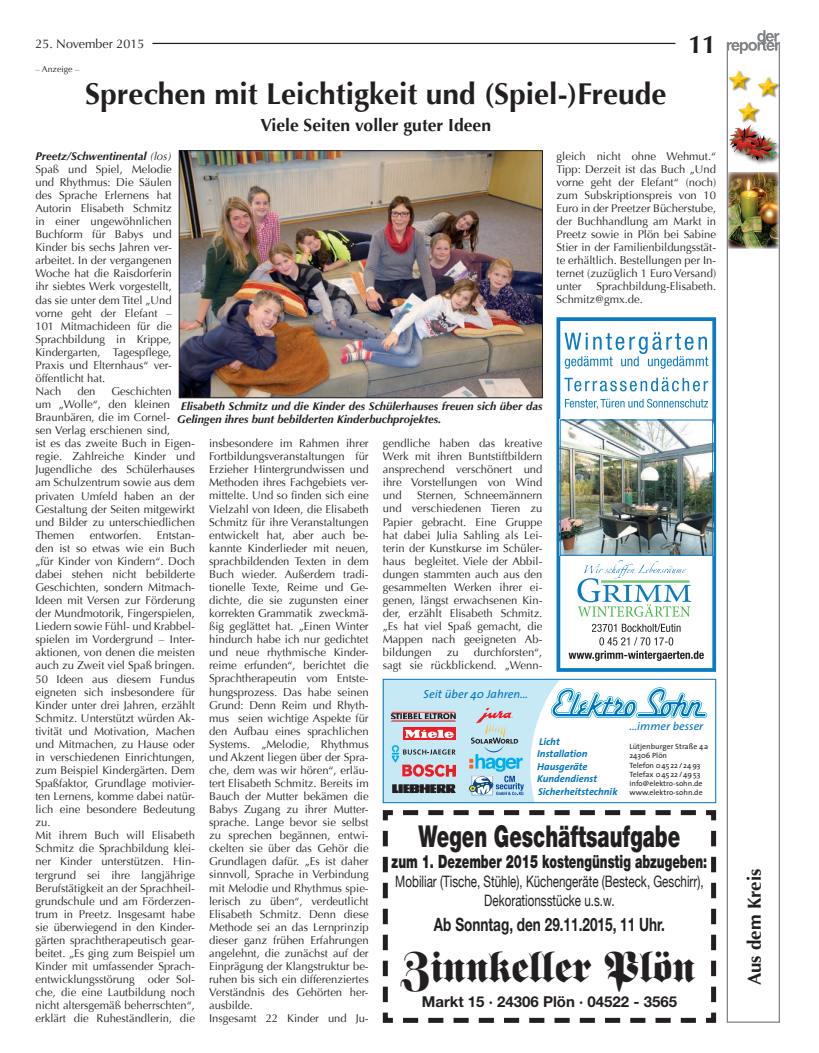
<style>
.page{position:relative;width:819px;height:1053px;background:#fff}
.page>*{position:absolute;margin:0;border:0;box-sizing:border-box;transform-origin:0 0}
.t1{font:42.5px "Fette Fraktur";color:#231f20}
.t2{font:900 30.12px "Helvetica Neue";color:#231f20;scale:.66 1}
.t3{font:700 30px "Optima";color:#231f20}
.t4{font:700 25px "Optima";color:#231f20}
.t5{font:700 18.75px "Optima";color:#231f20}
.t6{font:900 18.38px "Helvetica Neue";color:#231f20;scale:.66 1}
.t7{font:700 18.38px "Helvetica Neue";color:#231f20;scale:.74 1}
.t8{font:700 17.5px "Optima";color:#231f20}
.t9{font:15.75px/18.9px "Helvetica Neue";color:#231f20;text-align:center;scale:.74 1}
.t10{font:700 15px "Helvetica Neue";color:#231f20}
.t11{font:12.5px "Optima";color:#231f20}
.t12{font:italic 11.62px "The Sans";color:#0072bc}
.t13{font:italic 11.38px "The Sans";color:#0072bc}
.t14{font:11.25px/13px "Optima";color:#231f20}
.t15{font:italic 700 11.25px/13px "Optima";color:#231f20}
.t16{font:italic 700 10px/12.5px "The Sans";color:#0072bc}
.t17{font:8.75px "Optima";color:#231f20}
.t18{font:7.62px/9.1px "The Sans";color:#231f20}
.s1{font-weight:700;font-style:italic}
.s2{font-style:italic}
</style>
<div class="page">
<hr style="left:152px;top:43px;width:523px;height:1px;background:#231f20">
<svg style="left:383px;top:679px;width:324px;height:124px"></svg>
<svg style="left:383px;top:810px;width:333px;height:212px"></svg>
<div style="left:556px;top:317px;width:160px;height:354px;border:4px solid #0b7bc1"></div>
<svg style="left:568px;top:623px;width:135px;height:38px"></svg>
<img style="left:584px;top:560px;width:102px;height:18px">
<svg style="left:577px;top:578px;width:114px;height:38px"></svg>
<img style="left:561px;top:421px;width:150px;height:132px">
<div style="left:559px;top:419px;width:154px;height:136px;border:1px solid #0b7bc1"></div>
<svg style="left:564px;top:332px;width:144px;height:77px"></svg>
<img style="left:181px;top:152px;width:359px;height:244px">
<div style="left:179px;top:150px;width:363px;height:248px;border:1px solid #231f20"></div>
<svg style="left:726px;top:54px;width:54px;height:968px"></svg>
<svg style="left:726px;top:30px;width:54px;height:24px"></svg>
<img style="left:728px;top:172px;width:50px;height:76px">
<div style="left:728px;top:125px;width:52px;height:41px;background:#231f20;opacity:.75"></div>
<img style="left:729px;top:126px;width:49px;height:35px">
<div style="left:728px;top:69px;width:24px;height:23px;background:#231f20;opacity:.5"></div>
<div style="left:728px;top:69px;width:21px;height:22px;background:#231f20;opacity:.75"></div>
<div style="left:757px;top:76px;width:23px;height:23px;background:#231f20;opacity:.5"></div>
<div style="left:757px;top:76px;width:21px;height:22px;background:#231f20;opacity:.75"></div>
<div style="left:737px;top:101px;width:24px;height:23px;background:#231f20;opacity:.5"></div>
<div style="left:737px;top:101px;width:22px;height:22px;background:#231f20;opacity:.75"></div>
<p class="t11" style="left:35px;top:36px;width:110px">25. November 2015</p>
<p class="t4" style="left:688px;top:30px;width:29px">11</p>
<p class="t17" style="left:35px;top:64px;width:45px">– Anzeige –</p>
<p class="t3" style="left:85px;top:77px;width:583px">Sprechen mit Leichtigkeit und (Spiel-)Freude</p>
<p class="t8" style="left:260px;top:115px;width:232px">Viele Seiten voller guter Ideen</p>
<p class="t14" style="left:35px;top:149px;width:138px"><span class="s1">Preetz/Schwentinental</span> <span class="s2">(los)<br></span>Spaß und Spiel, Melodie und Rhythmus: Die Säulen des Sprache Erlernens hat<br>Autorin Elisabeth Schmitz in einer ungewöhnlichen<br>Buchform für Babys und<br>Kinder bis sechs Jahren ver&shy;arbeitet. In der vergangenen<br>Woche hat die Raisdorferin ihr siebtes Werk vorgestellt, das sie unter dem Titel „Und vorne geht der Elefant –<br>101 Mitmachideen für die<br>Sprachbildung in Krippe,<br>Kindergarten, Tagespflege,<br>Praxis und Elternhaus“ ver&shy;öffentlicht hat.<br>Nach</p>
<p class="t14" style="left:556px;top:149px;width:161px;text-align:justify">gleich nicht ohne Wehmut.“ Tipp: Derzeit ist das Buch „Und vorne geht der Elefant“ (noch) zum Subskriptionspreis von 10<br>Euro in der Preetzer Bücherstube, der Buchhandlung am Markt in Preetz sowie in Plön bei Sabine Stier in der Familienbildungsstät&shy;te erhältlich. Bestellungen per In&shy;ternet (zuzüglich 1 Euro Versand) unter</p>
<p class="t14" style="left:556px;top:280px;width:161px;text-indent:40px">Sprachbildung-Elisabeth.<br>Schmitz@gmx.de.</p>
<p class="t14" style="left:35px;top:385px;width:161px;text-indent:76px">Geschichten<br>um „Wolle“, den kleinen<br>Braunbären, die im Cornel-<br>sen Verlag erschienen sind,<br>ist es das zweite Buch in Eigen&shy;regie. Zahlreiche Kinder und<br>Jugendliche des Schülerhauses am Schulzentrum sowie aus dem privaten Umfeld haben an der<br>Gestaltung der Seiten mitgewirkt und Bilder zu unterschiedlichen<br>Themen</p>
<p class="t14" style="left:77px;top:385px;width:20px">den</p>
<p class="t15" style="left:177px;top:399px;width:366px;text-indent:4px">Elisabeth Schmitz und die Kinder des Schülerhauses freuen sich über das<br>Gelingen ihres bunt bebilderten Kinderbuchprojektes.</p>
<p class="t14" style="left:209px;top:437px;width:161px">insbesondere im Rahmen ihrer<br>Fortbildungsveranstaltungen für<br>Erzieher Hintergrundwissen und<br>Methoden ihres Fachgebiets ver&shy;mittelte. Und so finden sich eine<br>Vielzahl von Ideen, die Elisabeth<br>Schmitz für ihre Veranstaltungen entwickelt hat, aber auch be&shy;kannte Kinderlieder mit neuen, sprachbildenden Texten in dem<br>Buch wieder. Außerdem tradi&shy;tionelle Texte, Reime und Ge&shy;dichte, die sie zugunsten einer korrekten Grammatik zweckmä&shy;ßig geglättet hat. „Einen Winter hindurch habe ich nur gedichtet und neue rhythmische Kinder&shy;reime erfunden“, berichtet die<br>Sprachtherapeutin vom Entste&shy;hungsprozess. Das habe seinen<br>Grund: Denn Reim und Rhyth&shy;mus seien wichtige Aspekte für den Aufbau eines sprachlichen<br>Systems. „Melodie, Rhythmus und Akzent liegen über der Spra&shy;che, dem was wir hören“, erläu&shy;tert Elisabeth Schmitz. Bereits im<br>Bauch der Mutter bekämen die<br>Babys Zugang zu ihrer Mutter&shy;sprache. Lange bevor sie selbst zu sprechen begännen, entwi&shy;ckelten sie über das Gehör die<br>Grundlagen dafür. „Es ist daher sinnvoll, Sprache in Verbindung mit Melodie und Rhythmus spie&shy;lerisch zu üben“, verdeutlicht<br>Elisabeth Schmitz. Denn diese<br>Methode sei an das Lernprinzip dieser ganz frühen Erfahrungen angelehnt, die zunächst auf der<br>Einprägung der Klangstruktur be&shy;ruhen bis sich ein differenziertes<br>Verständnis des Gehörten her&shy;ausbilde.<br>Insgesamt 22 Kinder und Ju-</p>
<p class="t14" style="left:383px;top:437px;width:161px;text-align:justify">gendliche haben das kreative Werk mit ihren Buntstiftbildern ansprechend verschönert und ihre Vorstellungen von Wind und</p>
<p class="t14" style="left:383px;top:489px;width:161px;text-align:justify;text-indent:34px">Sternen, Schneemännern und verschiedenen Tieren zu Papier gebracht. Eine Gruppe hat dabei Julia Sahling als Lei&shy;terin der Kunstkurse im Schüler&shy;haus begleitet. Viele der Abbil&shy;dungen stammten auch aus den gesammelten Werken ihrer ei&shy;genen, längst erwachsenen Kin&shy;der, erzählt Elisabeth Schmitz. „Es hat viel Spaß gemacht, die Mappen nach geeigneten Ab&shy;bildungen</p>
<p class="t14" style="left:90px;top:528px;width:53px">entworfen.</p>
<p class="t14" style="left:35px;top:528px;width:161px;text-indent:121px">Entstan&shy;den ist so etwas wie ein Buch „für Kinder von Kindern“. Doch dabei stehen nicht bebilderte<br>Geschichten, sondern Mitmach-<br>Ideen mit Versen zur Förderung der Mundmotorik, Fingerspielen,<br>Liedern sowie Fühl- und Krabbel&shy;spielen im Vordergrund – Inter&shy;aktionen, von denen die meisten auch zu Zweit viel Spaß bringen.<br>50 Ideen aus diesem Fundus eigneten sich insbesondere für<br>Kinder unter drei Jahren, erzählt<br>Schmitz. Unterstützt würden Ak&shy;tivität und Motivation, Machen und Mitmachen, zu Hause oder in verschiedenen Einrichtungen, zum Beispiel Kindergärten. Dem<br>Spaßfaktor, Grundlage motivier&shy;ten Lernens, komme dabei natür&shy;lich eine besondere Bedeutung zu.<br>Mit ihrem Buch will Elisabeth<br>Schmitz die Sprachbildung klei&shy;ner Kinder unterstützen. Hin&shy;tergrund sei ihre langjährige<br>Berufstätigkeit an der Sprachheil&shy;grundschule und am Förderzen&shy;trum in Preetz. Insgesamt habe sie überwiegend in den Kinder&shy;gärten sprachtherapeutisch gear&shy;beitet. „Es ging zum Beispiel um<br>Kinder mit umfassender Sprach&shy;entwicklungsstörung oder Sol&shy;che, die eine Lautbildung noch nicht altersgemäß beherrschten“, erklärt die Ruheständlerin, die</p>
<p class="t14" style="left:383px;top:646px;width:161px;text-align:right">durchforsten“,<br>sagt sie rückblickend. „Wenn-</p>
<p class="t14" style="left:447px;top:646px;width:13px">zu</p>
<p class="t12" style="left:423px;top:684px;width:106px">Seit über 40 Jahren…</p>
<p class="t13" style="left:629px;top:716px;width:75px">…immer besser</p>
<p class="t18" style="left:629px;top:741px;width:80px">Lütjenburger Straße 4 a<br>24306 Plön<br>Telefon 0 45 22 / 24 93<br>Telefax 0 45 22 / 49 53 info@elektro-sohn.de www.elektro-sohn.de</p>
<p class="t16" style="left:537px;top:734px;width:82px">Licht<br>Installation<br>Hausgeräte<br>Kundendienst<br>Sicherheitstechnik</p>
<p class="t2" style="left:418px;top:818px;width:398px">Wegen Geschäftsaufgabe</p>
<p class="t6" style="left:391px;top:850px;width:479px">zum 1. Dezember 2015 kostengünstig abzugeben:</p>
<p class="t9" style="left:395px;top:872px;width:418px">Mobiliar (Tische, Stühle), Küchengeräte (Besteck, Geschirr),<br>Dekorationsstücke u.s.w.</p>
<p class="t7" style="left:434px;top:913px;width:313px">Ab Sonntag, den 29.11.2015, 11 Uhr.</p>
<p class="t1" style="left:403px;top:942px;width:293px">Zinnkeller Plön</p>
<p class="t10" style="left:422px;top:992px;width:257px">Markt 15 · 24306 Plön · 04522 - 3565</p>
<p class="t5" style="left:743px;top:985px;width:118px;rotate:-90deg">Aus dem Kreis</p>
</div>
